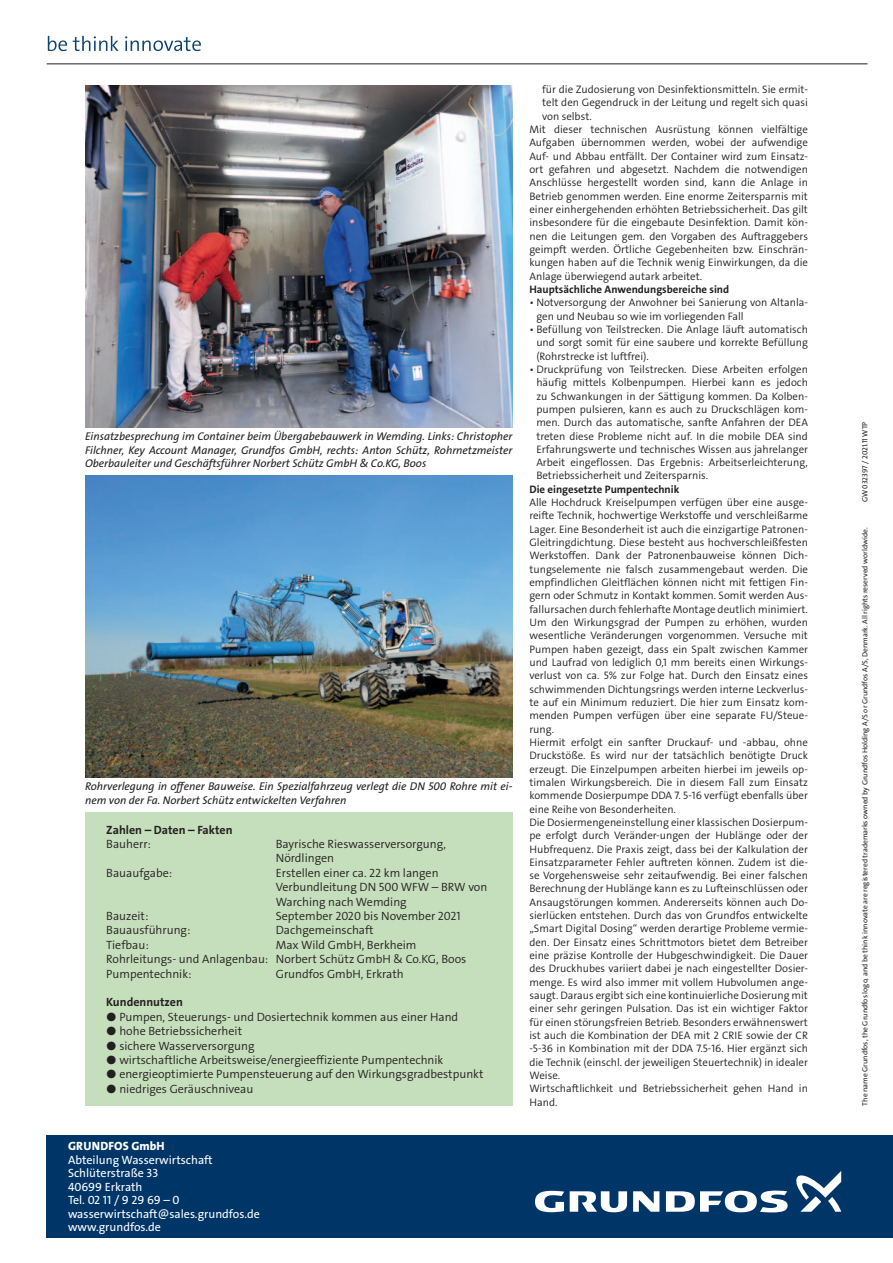
<style>
.page{position:relative;width:893px;height:1263px;background:#fff}
.page>*{position:absolute;margin:0;border:0;box-sizing:border-box;transform-origin:0 0}
.t1{font:12px/14.4px "Grundfos The Sans V2 OT 4 SL";color:#231f20}
.t2{font:12px/13.5px "Grundfos The Sans V2 OT 5 R";color:#fff}
.t3{font:12px "Grundfos The Sans V2 OT 7 B";color:#231f20}
.t4{font:12px "Grundfos The Sans V2 OT 8 XB";letter-spacing:.015em;color:#fff}
.t5{font:11.25px/13.5px "Grundfos The Sans V2 OT 5 R Italic";color:#231f20;text-align:justify}
.t6{font:10.8px/13.4px "Grundfos The Sans V2 OT 4 SL";color:#231f20}
.t7{font:10.8px "Grundfos The Sans V2 OT 7 B";color:#231f20}
.t8{font:7.5px "Grundfos The Sans V2 OT 5 R";color:#231f20}
</style>
<div class="page">
<div style="left:47px;top:1135px;width:450px;height:102px;background:#003667"></div>
<hr style="left:47px;top:63px;width:820px;height:1px;background:#231f20">
<svg style="left:48px;top:36px;width:19px;height:15px"></svg>
<svg style="left:73px;top:36px;width:45px;height:15px"></svg>
<svg style="left:125px;top:36px;width:76px;height:15px"></svg>
<div style="left:483px;top:1135px;width:410px;height:102px;background:#003667"></div>
<svg style="left:535px;top:1190px;width:125px;height:22px"></svg>
<svg style="left:666px;top:1190px;width:122px;height:22px"></svg>
<svg style="left:796px;top:1171px;width:46px;height:41px"></svg>
<img style="left:85px;top:85px;width:427px;height:343px">
<img style="left:85px;top:475px;width:427px;height:303px">
<div style="left:85px;top:812px;width:427px;height:294px;background:#c5debb"></div>
<p class="t5" style="left:85px;top:431px;width:429px">Einsatzbesprechung im Container beim Übergabebauwerk in Wemding. Links: Christopher Filchner, Key Account Manager, Grundfos GmbH, rechts: Anton Schütz, Rohrnetzmeister Oberbauleiter und Geschäftsführer Norbert Schütz GmbH &amp; Co.KG, Boos</p>
<p class="t5" style="left:85px;top:781px;width:429px">Rohrverlegung in offener Bauweise. Ein Spezialfahrzeug verlegt die DN 500 Rohre mit ei&shy;nem von der Fa. Norbert Schütz entwickelten Verfahren</p>
<p class="t3" style="left:106px;top:825px;width:128px">Zahlen – Daten – Fakten</p>
<p class="t1" style="left:106px;top:838px;width:46px">Bauherr:</p>
<p class="t1" style="left:276px;top:838px;width:172px">Bayrische Rieswasserversorgung,<br>Nördlingen</p>
<p class="t1" style="left:106px;top:867px;width:67px">Bauaufgabe:</p>
<p class="t1" style="left:276px;top:867px;width:213px">Erstellen einer ca. 22 km langen<br>Verbundleitung DN 500 WFW – BRW von<br>Warching nach Wemding</p>
<p class="t1" style="left:106px;top:910px;width:44px">Bauzeit:</p>
<p class="t1" style="left:276px;top:910px;width:186px">September 2020 bis November 2021</p>
<p class="t1" style="left:106px;top:924px;width:86px">Bauausführung:</p>
<p class="t1" style="left:276px;top:924px;width:99px">Dachgemeinschaft</p>
<p class="t1" style="left:106px;top:939px;width:44px">Tiefbau:</p>
<p class="t1" style="left:106px;top:939px;width:361px;text-indent:170px">Max Wild GmbH, Berkheim<br>Rohrleitungs- und Anlagenbau: Norbert Schütz GmbH &amp; Co.KG, Boos<br>Pumpentechnik:</p>
<p class="t1" style="left:276px;top:968px;width:129px">Grundfos GmbH, Erkrath</p>
<p class="t3" style="left:106px;top:998px;width:78px">Kundennutzen</p>
<p class="t1" style="left:119px;top:1011px;width:366px">Pumpen, Steuerungs- und Dosiertechnik kommen aus einer Hand hohe Betriebssicherheit<br>sichere Wasserversorgung<br>wirtschaftliche Arbeitsweise/energieeffiziente Pumpentechnik energieoptimierte Pumpensteuerung auf den Wirkungsgradbestpunkt niedriges Geräuschniveau</p>
<p class="t4" style="left:68px;top:1141px;width:98px">GRUNDFOS GmbH</p>
<p class="t2" style="left:68px;top:1154px;width:193px">Abteilung Wasserwirtschaft<br>Schlüterstraße 33<br>40699 Erkrath<br>Tel. 02 11 / 9 29 69 – 0 wasserwirtschaft@sales.grundfos.de www.grundfos.de</p>
<p class="t6" style="left:542px;top:84px;width:267px">für die Zudosierung von Desinfektionsmitteln. Sie ermit-</p>
<p class="t6" style="left:542px;top:97px;width:267px">telt den Gegendruck in der Leitung und regelt sich quasi</p>
<p class="t6" style="left:542px;top:111px;width:51px">von selbst.</p>
<p class="t6" style="left:529px;top:124px;width:280px">Mit dieser technischen Ausrüstung können vielfältige</p>
<p class="t6" style="left:529px;top:137px;width:280px">Aufgaben übernommen werden, wobei der aufwendige</p>
<p class="t6" style="left:529px;top:151px;width:280px">Auf- und Abbau entfällt. Der Container wird zum Einsatz-</p>
<p class="t6" style="left:529px;top:164px;width:280px">ort gefahren und abgesetzt. Nachdem die notwendigen</p>
<p class="t6" style="left:529px;top:177px;width:280px">Anschlüsse hergestellt worden sind, kann die Anlage in</p>
<p class="t6" style="left:529px;top:191px;width:280px">Betrieb genommen werden. Eine enorme Zeitersparnis mit</p>
<p class="t6" style="left:529px;top:204px;width:280px">einer einhergehenden erhöhten Betriebssicherheit. Das gilt</p>
<p class="t6" style="left:529px;top:217px;width:280px">insbesondere für die eingebaute Desinfektion. Damit kön-</p>
<p class="t6" style="left:529px;top:230px;width:280px">nen die Leitungen gem. den Vorgaben des Auftraggebers</p>
<p class="t6" style="left:529px;top:244px;width:280px">geimpft werden. Örtliche Gegebenheiten bzw. Einschrän-</p>
<p class="t6" style="left:529px;top:257px;width:280px">kungen haben auf die Technik wenig Einwirkungen, da die</p>
<p class="t6" style="left:529px;top:270px;width:174px">Anlage überwiegend autark arbeitet.</p>
<p class="t7" style="left:529px;top:285px;width:201px">Hauptsächliche Anwendungsbereiche sind</p>
<p class="t6" style="left:536px;top:297px;width:273px;text-indent:-7px">▪ Notversorgung der Anwohner bei Sanierung von Altanla&shy;gen und Neubau so wie im vorliegenden Fall</p>
<p class="t6" style="left:536px;top:324px;width:273px;text-align:justify;text-indent:-7px">▪ Befüllung von Teilstrecken. Die Anlage läuft automatisch und sorgt somit für eine saubere und korrekte Befüllung (Rohrstrecke ist luftfrei).</p>
<p class="t6" style="left:536px;top:364px;width:273px;text-align:justify;text-indent:-7px">▪ Druckprüfung von Teilstrecken. Diese Arbeiten erfolgen häufig mittels Kolbenpumpen. Hierbei kann es jedoch zu Schwankungen in der Sättigung kommen. Da Kolben&shy;pumpen pulsieren, kann es auch zu Druckschlägen kom&shy;men. Durch das automatische, sanfte Anfahren der DEA treten diese Probleme nicht auf. In die mobile DEA sind Erfahrungswerte und technisches Wissen aus jahrelanger Arbeit eingeflossen. Das Ergebnis: Arbeitserleichterung, Betriebssicherheit und Zeitersparnis.</p>
<p class="t7" style="left:529px;top:485px;width:151px">Die eingesetzte Pumpentechnik</p>
<p class="t6" style="left:529px;top:497px;width:280px">Alle Hochdruck Kreiselpumpen verfügen über eine ausge&shy;reifte Technik, hochwertige Werkstoffe und verschleißarme Lager. Eine Besonderheit ist auch die einzigartige Patronen-Gleitringdichtung. Diese besteht aus hochverschleißfesten Werkstoffen. Dank der Patronenbauweise können Dich&shy;tungselemente nie falsch zusammengebaut werden. Die empfindlichen Gleitflächen können nicht mit fettigen Fin&shy;gern oder Schmutz in Kontakt kommen. Somit werden Aus&shy;fallursachen durch fehlerhafte Montage deutlich minimiert.<br>Um den Wirkungsgrad der Pumpen zu erhöhen, wurden wesentliche Veränderungen vorgenommen. Versuche mit Pumpen haben gezeigt, dass ein Spalt zwischen Kammer und Laufrad von lediglich 0,1 mm bereits einen Wirkungs&shy;verlust von ca. 5% zur Folge hat. Durch den Einsatz eines schwimmenden Dichtungsrings werden interne Leckverlus&shy;te auf ein Minimum reduziert. Die hier zum Einsatz kom&shy;menden Pumpen verfügen über eine separate FU/Steue&shy;rung.<br>Hiermit erfolgt ein sanfter Druckauf- und -abbau, ohne Druckstöße. Es wird nur der tatsächlich benötigte Druck erzeugt. Die Einzelpumpen arbeiten hierbei im jeweils op&shy;timalen Wirkungsbereich. Die in diesem Fall zum Einsatz kommende Dosierpumpe DDA 7. 5-16 verfügt ebenfalls über eine Reihe von Besonderheiten.<br>Die Dosiermengeneinstellung einer klassischen Dosierpum&shy;pe erfolgt durch Veränder-ungen der Hublänge oder der Hubfrequenz. Die Praxis zeigt, dass bei der Kalkulation der Einsatzparameter Fehler auftreten können. Zudem ist die&shy;se Vorgehensweise sehr zeitaufwendig. Bei einer falschen Berechnung der Hublänge kann es zu Lufteinschlüssen oder Ansaugstörungen kommen. Andererseits können auch Do&shy;sierlücken entstehen. Durch das von Grundfos entwickelte „Smart Digital Dosing“ werden derartige Probleme vermie&shy;den. Der Einsatz eines Schrittmotors bietet dem Betreiber eine präzise Kontrolle der Hubgeschwindigkeit. Die Dauer des Druckhubes variiert dabei je nach eingestellter Dosier&shy;menge. Es wird also immer mit vollem Hubvolumen ange&shy;saugt. Daraus ergibt sich eine kontinuierliche Dosierung mit einer sehr geringen Pulsation. Das ist ein wichtiger Faktor für einen störungsfreien Betrieb. Besonders erwähnenswert ist auch die Kombination der DEA mit 2 CRIE sowie der CR -5-36 in Kombination mit der DDA 7.5-16. Hier ergänzt sich die Technik (einschl. der jeweiligen Steuertechnik) in idealer Weise.<br>Wirtschaftlichkeit und Betriebssicherheit gehen Hand in Hand.</p>
<p class="t8" style="left:862px;top:502px;width:82px;rotate:-90deg">GW 032397 / 2021.11 WTP</p>
<p class="t8" style="left:862px;top:1106px;width:580px;rotate:-90deg">The name Grundfos, the Grundfos logo, and be think innovate are registered trademarks owned by Grundfos Holding A/S or Grundfos A/S, Denmark. All rights reserved worldwide.</p>
</div>
